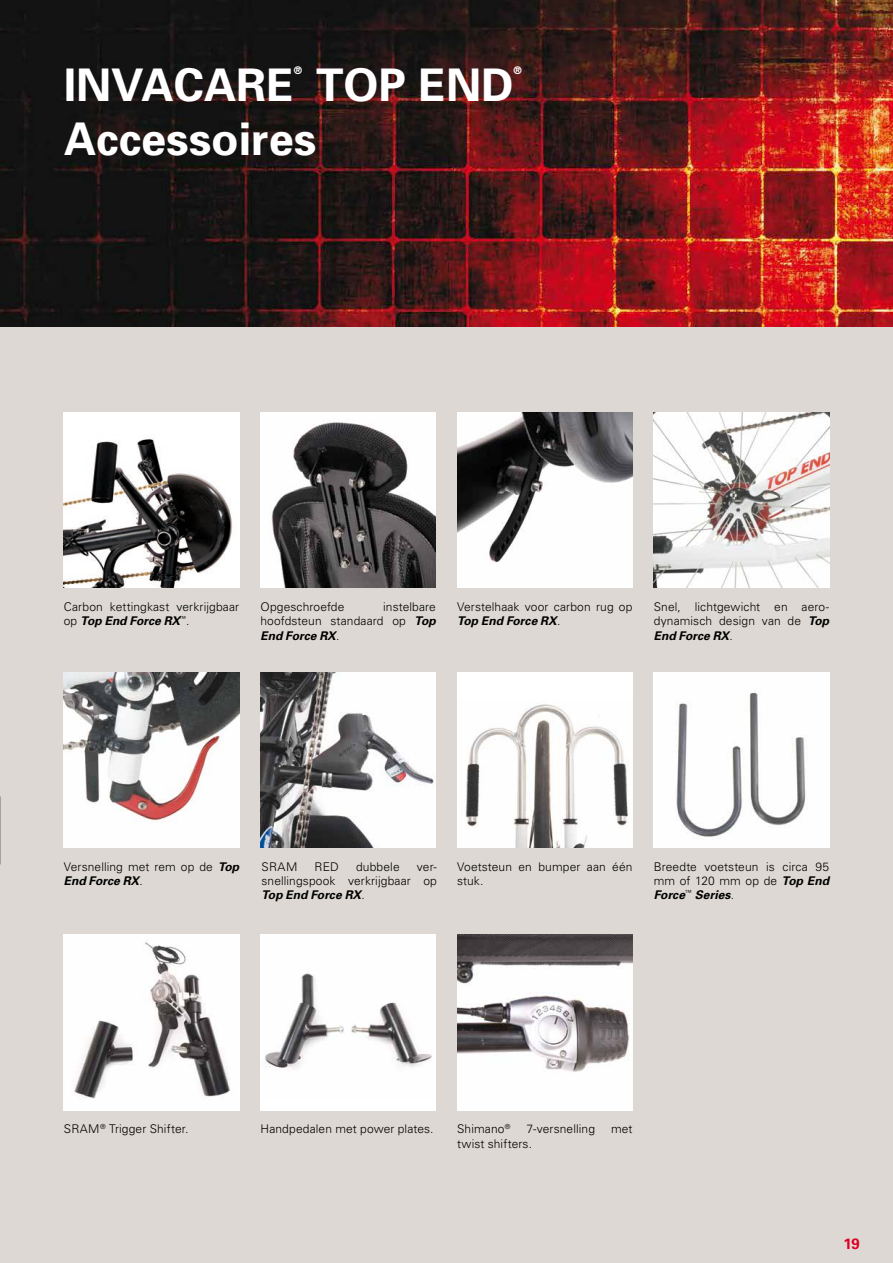
<style>
.page{position:relative;width:893px;height:1263px;background:#fff}
.page>*{position:absolute;margin:0;border:0;box-sizing:border-box;transform-origin:0 0}
.t1{font:700 45px "Univers";color:#fff}
.t2{font:700 15px "Univers";color:#dd0025}
.t3{font:300 12px/14.4px "Univers";letter-spacing:.01em;color:#000}
.t4{font:700 10.5px "Univers";color:#fff}
.s1{font-weight:700;font-style:italic}
</style>
<div class="page">
<img style="left:0;top:0;width:893px;height:327px">
<div style="left:0;top:327px;width:893px;height:936px;background:#ddd8d3"></div>
<img style="left:64px;top:935px;width:175px;height:175px">
<div style="left:260px;top:935px;width:176px;height:175px;background:#fff"></div>
<img style="left:264px;top:973px;width:168px;height:95px">
<img style="left:457px;top:935px;width:175px;height:175px">
<img style="left:64px;top:412px;width:175px;height:176px">
<img style="left:654px;top:412px;width:175px;height:176px">
<img style="left:260px;top:412px;width:176px;height:176px">
<img style="left:64px;top:672px;width:175px;height:176px">
<img style="left:457px;top:412px;width:175px;height:176px">
<div style="left:457px;top:672px;width:175px;height:176px;background:#fff"></div>
<img style="left:465px;top:704px;width:164px;height:144px">
<img style="left:260px;top:672px;width:176px;height:176px">
<img style="left:654px;top:672px;width:175px;height:175px">
<h1 class="t1" style="left:64px;top:56px;width:232px">INVACARE</h1>
<p class="t4" style="left:294px;top:63px;width:10px">®</p>
<h1 class="t1" style="left:316px;top:56px;width:199px">TOP END</h1>
<p class="t4" style="left:513px;top:63px;width:10px">®</p>
<h1 class="t1" style="left:64px;top:110px;width:254px">Accessoires</h1>
<p class="t3" style="left:64px;top:599px;width:177px">Carbon kettingkast verkrijgbaar op <span class="s1">Top End Force RX</span><sup>™</sup>.</p>
<p class="t3" style="left:654px;top:599px;width:177px;text-align:justify">Snel, lichtgewicht en aero&shy;dynamisch design van de <span class="s1">Top End Force RX</span>.</p>
<p class="t3" style="left:260px;top:599px;width:86px">Opgeschroefde</p>
<p class="t3" style="left:260px;top:599px;width:177px;text-align:justify;text-indent:123px">instelbare hoofdsteun standaard op <span class="s1">Top End Force RX</span>.</p>
<p class="t3" style="left:457px;top:599px;width:177px">Verstelhaak voor carbon rug op<br><span class="s1">Top End Force RX</span>.</p>
<p class="t3" style="left:64px;top:859px;width:177px">Versnelling met rem op de <span class="s1">Top<br>End Force RX</span>.</p>
<p class="t3" style="left:261px;top:859px;width:37px">SRAM</p>
<p class="t3" style="left:315px;top:859px;width:26px">RED</p>
<p class="t3" style="left:356px;top:859px;width:45px">dubbele</p>
<p class="t3" style="left:261px;top:859px;width:177px;text-align:justify;text-indent:155px">ver&shy;snellingspook verkrijgbaar op <span class="s1">Top End Force RX</span>.</p>
<p class="t3" style="left:654px;top:859px;width:177px;text-align:justify">Breedte voetsteun is circa 95 mm of 120 mm op de <span class="s1">Top End Force</span><sup>™</sup> <span class="s1">Series</span>.</p>
<p class="t3" style="left:457px;top:859px;width:177px">Voetsteun en bumper aan één stuk.</p>
<p class="t3" style="left:64px;top:1121px;width:126px">SRAM<sup>®</sup> Trigger Shifter.</p>
<p class="t3" style="left:260px;top:1121px;width:175px">Handpedalen met power plates.</p>
<p class="t3" style="left:457px;top:1121px;width:55px">Shimano<sup>®</sup></p>
<p class="t3" style="left:527px;top:1121px;width:70px">7-versnelling</p>
<p class="t3" style="left:611px;top:1121px;width:23px">met</p>
<p class="t3" style="left:457px;top:1136px;width:76px">twist shifters.</p>
<p class="t2" style="left:843px;top:1234px;width:18px">19</p>
</div>
